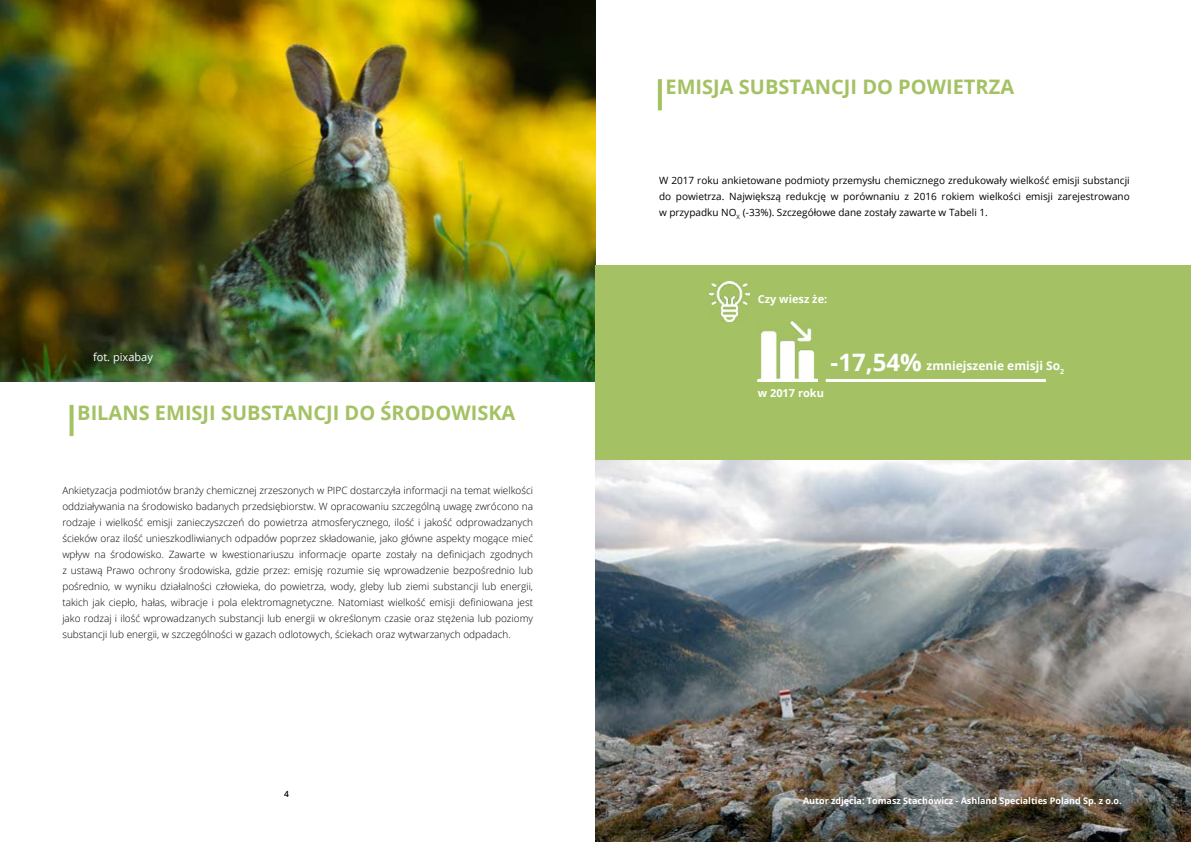
<style>
.page{position:relative;width:1191px;height:842px;background:#fff}
.page>*{position:absolute;margin:0;border:0;box-sizing:border-box;transform-origin:0 0}
.t1{font:700 24px "Open Sans";color:#fff}
.t2{font:700 20px "Open Sans";color:#a4c264}
.t3{font:700 12px "Open Sans";color:#fff}
.t4{font:700 11px "Open Sans";color:#fff}
.t5{font:11px "Open Sans";color:#fff}
.t6{font:300 10px/16px "Open Sans";color:#000;text-align:justify}
.t7{font:10px/16px "Open Sans";color:#000;text-align:justify}
.t8{font:700 9px "Open Sans";color:#fff}
.t9{font:600 8.5px "Open Sans";color:#000}
</style>
<div class="page">
<img style="left:0;top:0;width:595px;height:382px">
<div style="left:595px;top:265px;width:596px;height:195px;background:#a4c264"></div>
<hr style="left:825px;top:379px;width:221px;height:3px;background:#fff">
<img style="left:758px;top:322px;width:60px;height:60px">
<img style="left:710px;top:282px;width:40px;height:40px">
<img style="left:595px;top:460px;width:596px;height:382px">
<svg style="left:70px;top:405px;width:4px;height:31px"></svg>
<svg style="left:658px;top:79px;width:4px;height:31px"></svg>
<p class="t5" style="left:93px;top:350px;width:61px">fot. pixabay</p>
<h2 class="t2" style="left:77px;top:399px;width:440px">BILANS EMISJI SUBSTANCJI DO ŚRODOWISKA</h2>
<p class="t6" style="left:62px;top:482px;width:472px">Ankietyzacja podmiotów branży chemicznej zrzeszonych w PIPC dostarczyła informacji na temat wielkości oddziaływania na środowisko badanych przedsiębiorstw. W opracowaniu szczególną uwagę zwrócono na rodzaje i wielkość emisji zanieczyszczeń do powietrza atmosferycznego, ilość i jakość odprowadzanych ścieków oraz ilość unieszkodliwianych odpadów poprzez składowanie, jako główne aspekty mogące mieć wpływ na środowisko. Zawarte w kwestionariuszu informacje oparte zostały na definicjach zgodnych z ustawą Prawo ochrony środowiska, gdzie przez: emisję rozumie się wprowadzenie bezpośrednio lub pośrednio, w wyniku działalności człowieka, do powietrza, wody, gleby lub ziemi substancji lub energii, takich jak ciepło, hałas, wibracje i pola elektromagnetyczne. Natomiast wielkość emisji definiowana jest jako rodzaj i ilość wprowadzanych substancji lub energii w określonym czasie oraz stężenia lub poziomy substancji lub energii, w szczególności w gazach odlotowych, ściekach oraz wytwarzanych odpadach.</p>
<p class="t9" style="left:284px;top:788px;width:6px">4</p>
<h2 class="t2" style="left:665px;top:73px;width:350px">EMISJA SUBSTANCJI DO POWIETRZA</h2>
<p class="t7" style="left:659px;top:172px;width:472px">W 2017 roku ankietowane podmioty przemysłu chemicznego zredukowały wielkość emisji substancji do powietrza. Największą redukcję w porównaniu z 2016 rokiem wielkości emisji zarejestrowano w przypadku NO<sub>X</sub> (-33%). Szczegółowe dane zostały zawarte w Tabeli 1.</p>
<p class="t4" style="left:758px;top:292px;width:71px">Czy wiesz że:</p>
<p class="t4" style="left:758px;top:386px;width:68px">w 2017 roku</p>
<h1 class="t1" style="left:830px;top:345px;width:93px">-17,54%</h1>
<p class="t3" style="left:926px;top:357px;width:139px">zmniejszenie emisji So<sub>2</sub></p>
<p class="t8" style="left:803px;top:794px;width:320px">Autor zdjęcia: Tomasz Stachowicz - Ashland Specialties Poland Sp. z o.o.</p>
</div>
